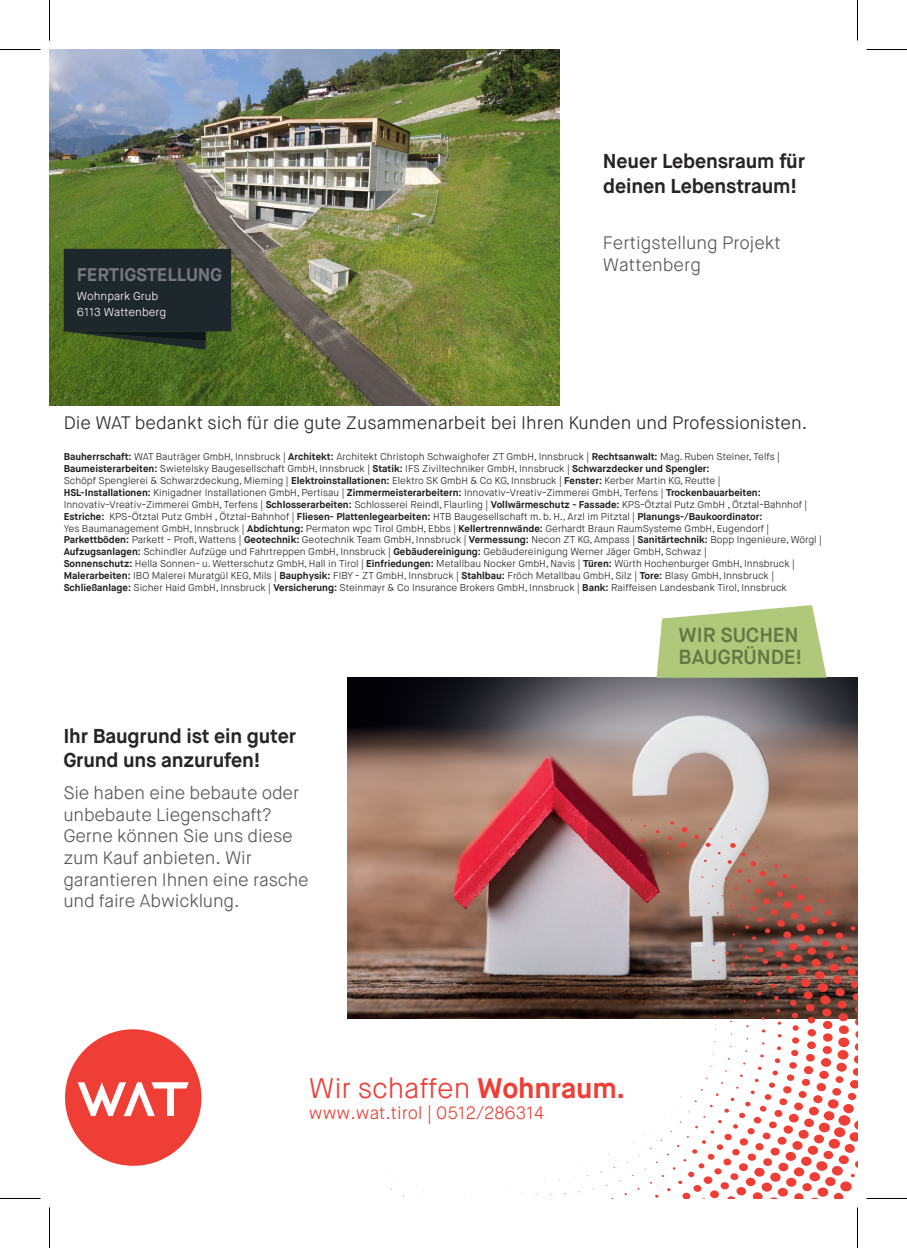
<style>
.page{position:relative;width:907px;height:1248px;background:#fff}
.page>*{position:absolute;margin:0;border:0;box-sizing:border-box;transform-origin:0 0}
.t1{font:300 28.2px "Maison Neue";letter-spacing:-.005em;color:#ee3e35}
.t2{font:600 20.4px/22px "Maison Neue";letter-spacing:-.005em;color:#637644}
.t3{font:700 20.1px/24.3px "Maison Neue";letter-spacing:-.01em;color:#282526}
.t4{font:700 18.3px "Maison Neue";letter-spacing:-.01em;color:#76787c}
.t5{font:300 18px/21.6px "Maison Neue";letter-spacing:-.01em;color:#57585a}
.t6{font:300 18px "Maison Neue";color:#282526}
.t7{font:300 17.7px "Maison Neue";color:#ee3e35}
.t8{font:300 11.4px/16px "Maison Neue";color:#fff}
.t9{font:300 9.9px/11.9px "Maison Neue";color:#231f20}
.s1{font-weight:700}
</style>
<div class="page">
<img style="left:50px;top:50px;width:510px;height:355px">
<img style="left:347px;top:677px;width:510px;height:340px">
<svg style="left:514px;top:818px;width:344px;height:380px"></svg>
<svg style="left:64px;top:249px;width:167px;height:100px;background:#222d29"></svg>
<div style="left:65px;top:1029px;width:136px;height:136px;background:#ee3e35;border-radius:50%"></div>
<svg style="left:78px;top:1082px;width:111px;height:33px"></svg>
<svg style="left:656px;top:605px;width:171px;height:72px;background:#bbd08e"></svg>
<hr style="left:0;top:49px;width:40px;height:1px;background:#000">
<hr style="left:866px;top:49px;width:41px;height:1px;background:#000">
<hr style="left:0;top:1197px;width:40px;height:1px;background:#000">
<hr style="left:866px;top:1197px;width:41px;height:1px;background:#000">
<hr style="left:49px;top:0;width:1px;height:40px;background:#000">
<hr style="left:49px;top:1207px;width:1px;height:40px;background:#000">
<hr style="left:857px;top:0;width:1px;height:40px;background:#000">
<hr style="left:857px;top:1207px;width:1px;height:40px;background:#000">
<h3 class="t4" style="left:77px;top:262px;width:147px">FERTIGSTELLUNG</h3>
<p class="t8" style="left:77px;top:288px;width:91px">Wohnpark Grub<br>6113 Wattenberg</p>
<h3 class="t3" style="left:603px;top:149px;width:204px">Neuer Lebensraum für deinen Lebenstraum!</h3>
<h3 class="t5" style="left:603px;top:232px;width:179px">Fertigstellung Projekt<br>Wattenberg</h3>
<h3 class="t6" style="left:64px;top:411px;width:745px">Die WAT bedankt sich für die gute Zusammenarbeit bei Ihren Kunden und Professionisten.</h3>
<p class="t9" style="left:64px;top:451px;width:760px"><span class="s1">Bauherrschaft:</span> WAT Bauträger GmbH, Innsbruck | <span class="s1">Architekt:</span> Architekt Christoph Schwaighofer ZT GmbH, Innsbruck | <span class="s1">Rechtsanwalt:</span> Mag. Ruben Steiner, Telfs | <span class="s1">Baumeisterarbeiten:</span> Swietelsky Baugesellschaft GmbH, Innsbruck | <span class="s1">Statik:</span> IFS Ziviltechniker GmbH, Innsbruck | <span class="s1">Schwarzdecker und Spengler:<br></span>Schöpf Spenglerei &amp; Schwarzdeckung, Mieming | <span class="s1">Elektroinstallationen:</span> Elektro SK GmbH &amp; Co KG, Innsbruck | <span class="s1">Fenster:</span> Kerber Martin KG, Reutte |<br><span class="s1">HSL-Installationen:</span> Kinigadner Installationen GmbH, Pertisau | <span class="s1">Zimmermeisterarbeitern:</span> Innovativ-Vreativ-Zimmerei GmbH, Terfens | <span class="s1">Trockenbauarbeiten:<br></span>Innovativ-Vreativ-Zimmerei GmbH, Terfens | <span class="s1">Schlosserarbeiten:</span> Schlosserei Reindl, Flaurling | <span class="s1">Vollwärmeschutz - Fassade:</span> KPS-Ötztal Putz GmbH , Ötztal-Bahnhof | <span class="s1">Estriche:</span> KPS-Ötztal Putz GmbH , Ötztal-Bahnhof | <span class="s1">Fliesen- Plattenlegearbeiten:</span> HTB Baugesellschaft m. b. H., Arzl im Pitztal | <span class="s1">Planungs-/Baukoordinator:<br></span>Yes Baumanagement GmbH, Innsbruck | <span class="s1">Abdichtung:</span> Permaton wpc Tirol GmbH, Ebbs | <span class="s1">Kellertrennwände:</span> Gerhardt Braun RaumSysteme GmbH, Eugendorf | <span class="s1">Parkettböden:</span> Parkett - Profi, Wattens | <span class="s1">Geotechnik:</span> Geotechnik Team GmbH, Innsbruck | <span class="s1">Vermessung:</span> Necon ZT KG, Ampass | <span class="s1">Sanitärtechnik:</span> Bopp Ingenieure, Wörgl | <span class="s1">Aufzugsanlagen:</span> Schindler Aufzüge und Fahrtreppen GmbH, Innsbruck | <span class="s1">Gebäudereinigung:</span> Gebäudereinigung Werner Jäger GmbH, Schwaz |<br><span class="s1">Sonnenschutz:</span> Hella Sonnen- u. Wetterschutz GmbH, Hall in Tirol | <span class="s1">Einfriedungen:</span> Metallbau Nocker GmbH, Navis | <span class="s1">Türen:</span> Würth Hochenburger GmbH, Innsbruck | <span class="s1">Malerarbeiten:</span> IBO Malerei Muratgül KEG, Mils | <span class="s1">Bauphysik:</span> FIBY - ZT GmbH, Innsbruck | <span class="s1">Stahlbau:</span> Fröch Metallbau GmbH, Silz | <span class="s1">Tore:</span> Blasy GmbH, Innsbruck | <span class="s1">Schließanlage:</span> Sicher Haid GmbH, Innsbruck | <span class="s1">Versicherung:</span> Steinmayr &amp; Co Insurance Brokers GmbH, Innsbruck | <span class="s1">Bank:</span> Raiffeisen Landesbank Tirol, Innsbruck</p>
<h3 class="t3" style="left:63px;top:724px;width:234px">Ihr Baugrund ist ein guter<br>Grund uns anzurufen!</h3>
<h3 class="t5" style="left:63px;top:782px;width:247px">Sie haben eine bebaute oder unbebaute Liegenschaft?<br>Gerne können Sie uns diese zum Kauf anbieten. Wir garantieren Ihnen eine rasche und faire Abwicklung.</h3>
<h2 class="t2" style="left:679px;top:624px;width:125px">WIR SUCHEN<br>BAUGRÜNDE!</h2>
<h1 class="t1" style="left:309px;top:1069px;width:318px">Wir schaffen <span class="s1">Wohnraum.</span></h1>
<h3 class="t7" style="left:309px;top:1101px;width:237px">www.wat.tirol | 0512/286314</h3>
</div>
